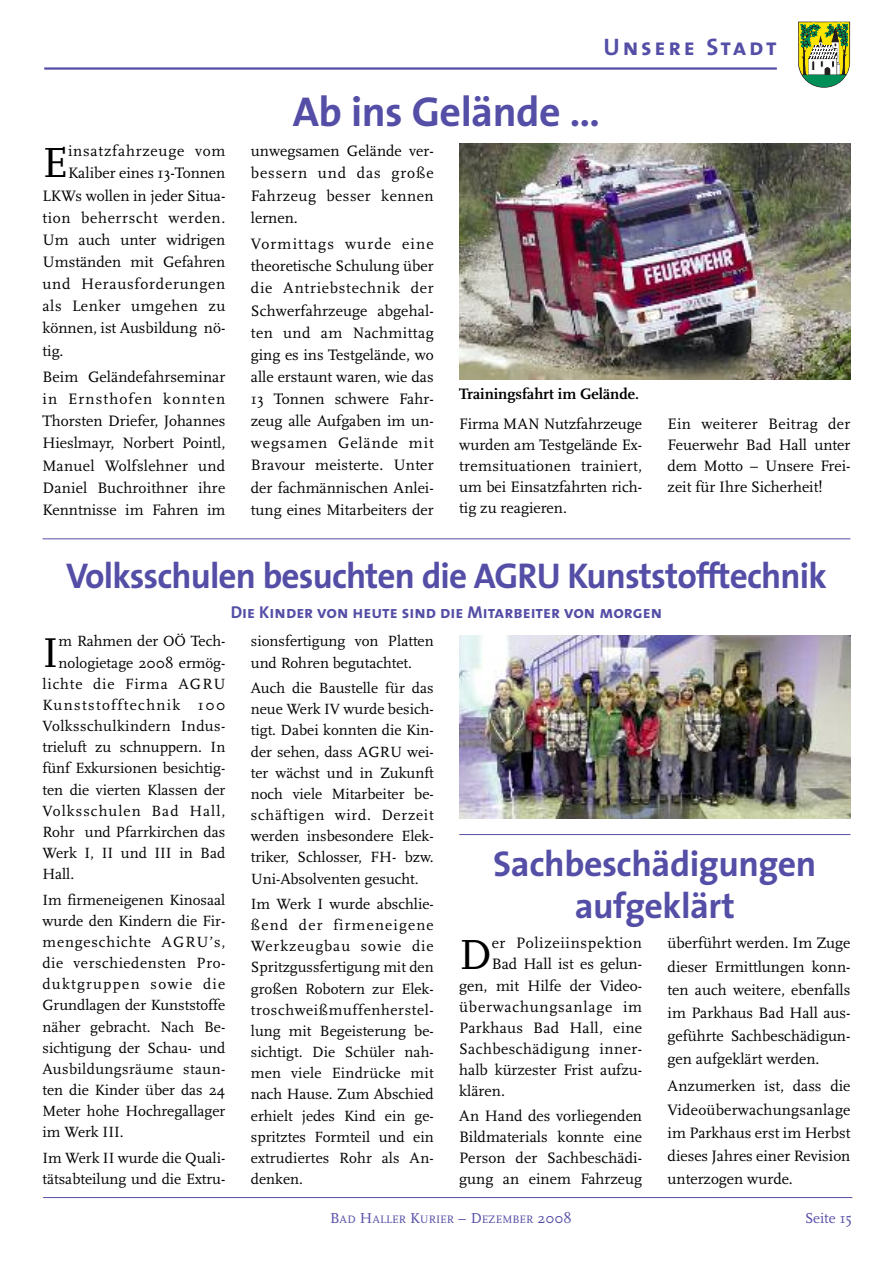
<style>
.page{position:relative;width:893px;height:1263px;background:#fff}
.page>*{position:absolute;margin:0;border:0;box-sizing:border-box;transform-origin:0 0}
.t1{font:43.95px "Scala";color:#000}
.t2{font:43.5px "Scala";color:#000}
.t3{font:700 42px "The Sans";letter-spacing:-.01em;color:#544ea6}
.t4{font:700 36px/42px "The Sans";letter-spacing:-.025em;color:#544ea6;text-align:center}
.t5{font:24px "The Sans Bold Caps";letter-spacing:.115em;color:#544ea6}
.t6{font:17.25px "The Sans Bold Caps";color:#544ea6}
.t7{font:15.75px/22.2px "Scala";color:#000;text-align:justify}
.t8{font:15.75px "Scala";letter-spacing:.05em;color:#000}
.t9{font:700 15.75px "Scala";color:#000}
.t10{font:15.75px "Scala";letter-spacing:.03em;color:#000}
.t11{font:15.75px "Scala";letter-spacing:.04em;color:#000}
.t12{font:15.75px "Scala";letter-spacing:.02em;color:#000}
.t13{font:15.75px "Scala";letter-spacing:.045em;color:#000}
.t14{font:15.75px "Scala";letter-spacing:.035em;color:#000}
.t15{font:15.45px/21.1px "Scala";color:#000;text-align:justify}
.t16{font:15.45px "Scala";letter-spacing:.025em;color:#000}
.t17{font:15.45px "Scala";letter-spacing:.09em;color:#000}
.t18{font:15.45px "Scala";letter-spacing:.07em;color:#000}
.t19{font:15.45px "Scala";letter-spacing:.055em;color:#000}
.t20{font:15px "Scala";color:#544ea6}
.t21{font:11.25px "Scala";color:#544ea6}
.s1{font-size:15px}
</style>
<div class="page">
<svg style="left:798px;top:22px;width:52px;height:66px"></svg>
<hr style="left:43px;top:1197px;width:809px;height:1px;background:#544ea6">
<hr style="left:44px;top:67px;width:733px;height:3px;background:#544ea6">
<img style="left:459px;top:144px;width:391px;height:236px">
<img style="left:459px;top:636px;width:391px;height:182px">
<hr style="left:459px;top:834px;width:391px;height:1px;background:#544ea6">
<hr style="left:43px;top:538px;width:807px;height:1px;background:#544ea6">
<h3 class="t5" style="left:603px;top:38px;width:175px">Unsere Stadt</h3>
<h1 class="t1" style="left:43px;top:136px;width:27px">E</h1>
<p class="t8" style="left:68px;top:142px;width:159px">insatzfahrzeuge vom</p>
<p class="t7" style="left:68px;top:162px;width:159px">Kaliber eines 13-Tonnen</p>
<p class="t7" style="left:43px;top:184px;width:184px">LKWs wollen in jeder Situa-</p>
<p class="t11" style="left:43px;top:208px;width:184px">tion beherrscht werden.</p>
<p class="t7" style="left:43px;top:228px;width:184px">Um auch unter widrigen</p>
<p class="t7" style="left:43px;top:250px;width:184px">Umständen mit Gefahren</p>
<p class="t8" style="left:43px;top:274px;width:184px">und Herausforderungen</p>
<p class="t14" style="left:43px;top:297px;width:184px">als Lenker umgehen zu</p>
<p class="t7" style="left:43px;top:317px;width:184px">können, ist Ausbildung nö-</p>
<p class="t7" style="left:43px;top:339px;width:23px">tig.</p>
<p class="t7" style="left:43px;top:365px;width:184px">Beim Geländefahrseminar in Ernsthofen konnten Thorsten Driefer, Johannes Hieslmayr, Norbert Pointl, Manuel Wolfslehner und Daniel Buchroithner ihre Kenntnisse im Fahren im</p>
<h3 class="t3" style="left:293px;top:95px;width:309px">Ab ins Gelände …</h3>
<p class="t7" style="left:251px;top:140px;width:184px">unwegsamen Gelände ver&shy;bessern und das große Fahrzeug besser kennen lernen.</p>
<p class="t7" style="left:251px;top:233px;width:184px">Vormittags wurde eine theoretische Schulung über die Antriebstechnik der Schwerfahrzeuge abgehal&shy;ten und am Nachmittag ging es ins Testgelände, wo alle erstaunt waren, wie das 13 Tonnen schwere Fahr&shy;zeug alle Aufgaben im un&shy;wegsamen Gelände mit Bravour meisterte. Unter der fachmännischen Anlei&shy;tung eines Mitarbeiters der</p>
<p class="t9" style="left:459px;top:385px;width:181px">Trainingsfahrt im Gelände.</p>
<p class="t7" style="left:459px;top:413px;width:184px;line-height:21px">Firma MAN Nutzfahrzeuge wurden am Testgelände Ex&shy;tremsituationen trainiert, um bei Einsatzfahrten rich&shy;tig zu reagieren.</p>
<p class="t7" style="left:668px;top:413px;width:184px;line-height:21px">Ein weiterer Beitrag der Feuerwehr Bad Hall unter dem Motto – Unsere Frei&shy;zeit für Ihre Sicherheit!</p>
<h3 class="t4" style="left:66px;top:558px;width:762px">Volksschulen besuchten die AGRU Kunststofftechnik</h3>
<p class="t6" style="left:231px;top:606px;width:433px">Die Kinder von heute sind die Mitarbeiter von morgen</p>
<h2 class="t2" style="left:43px;top:627px;width:18px">I</h2>
<p class="t15" style="left:59px;top:630px;width:168px">m Rahmen der OÖ Tech-</p>
<p class="t15" style="left:59px;top:652px;width:168px">nologietage 2008 ermög-</p>
<p class="t19" style="left:43px;top:674px;width:184px">lichte die Firma AGRU</p>
<p class="t17" style="left:43px;top:695px;width:184px">Kunststofftechnik 100</p>
<p class="t16" style="left:43px;top:717px;width:184px">Volksschulkindern Indus-</p>
<p class="t15" style="left:43px;top:736px;width:184px">trieluft zu schnuppern. In</p>
<p class="t15" style="left:43px;top:757px;width:184px">fünf Exkursionen besichtig-</p>
<p class="t15" style="left:43px;top:779px;width:184px">ten die vierten Klassen der</p>
<p class="t18" style="left:43px;top:801px;width:184px">Volksschulen Bad Hall,</p>
<p class="t15" style="left:43px;top:821px;width:184px">Rohr und Pfarrkirchen das</p>
<p class="t15" style="left:43px;top:842px;width:184px">Werk I, II und III in Bad</p>
<p class="t15" style="left:43px;top:863px;width:33px">Hall.</p>
<p class="t15" style="left:43px;top:889px;width:184px">Im firmeneigenen Kinosaal wurde den Kindern die Fir&shy;mengeschichte AGRU’s, die verschiedensten Pro&shy;duktgruppen sowie die Grundlagen der Kunststoffe näher gebracht. Nach Be&shy;sichtigung der Schau- und Ausbildungsräume staun&shy;ten die Kinder über das 24<br>Meter hohe Hochregallager im Werk III.</p>
<p class="t15" style="left:43px;top:1147px;width:184px">Im Werk II wurde die Quali&shy;tätsabteilung und die Extru-</p>
<p class="t15" style="left:251px;top:630px;width:184px">sionsfertigung von Platten und Rohren begutachtet.</p>
<p class="t15" style="left:251px;top:677px;width:184px">Auch die Baustelle für das neue Werk IV wurde besich&shy;tigt. Dabei konnten die Kin&shy;der sehen, dass AGRU wei&shy;ter wächst und in Zukunft noch viele Mitarbeiter be&shy;schäftigen wird. Derzeit werden insbesondere Elek&shy;triker, Schlosser, FH- bzw.<br>Uni-Absolventen gesucht.</p>
<p class="t15" style="left:251px;top:893px;width:184px">Im Werk I wurde abschlie&shy;ßend der firmeneigene Werkzeugbau sowie die Spritzgussfertigung mit den großen Robotern zur Elek&shy;troschweißmuffenherstel&shy;lung mit Begeisterung be&shy;sichtigt. Die Schüler nah&shy;men viele Eindrücke mit nach Hause. Zum Abschied erhielt jedes Kind ein ge&shy;spritztes Formteil und ein extrudiertes Rohr als An&shy;denken.</p>
<h3 class="t4" style="left:493px;top:846px;width:325px">Sachbeschädigungen aufgeklärt</h3>
<h1 class="t1" style="left:459px;top:928px;width:34px">D</h1>
<p class="t13" style="left:492px;top:934px;width:152px">er Polizeiinspektion</p>
<p class="t7" style="left:492px;top:953px;width:152px">Bad Hall ist es gelun-</p>
<p class="t7" style="left:459px;top:974px;width:184px">gen, mit Hilfe der Video-</p>
<p class="t8" style="left:459px;top:997px;width:184px">überwachungsanlage im</p>
<p class="t12" style="left:459px;top:1018px;width:184px">Parkhaus Bad Hall, eine</p>
<p class="t10" style="left:459px;top:1039px;width:184px">Sachbeschädigung inner-</p>
<p class="t7" style="left:459px;top:1058px;width:184px">halb kürzester Frist aufzu-</p>
<p class="t7" style="left:459px;top:1079px;width:47px">klären.</p>
<p class="t7" style="left:459px;top:1105px;width:184px;line-height:21px">An Hand des vorliegenden Bildmaterials konnte eine Person der Sachbeschädi&shy;gung an einem Fahrzeug</p>
<p class="t7" style="left:668px;top:931px;width:184px;line-height:23.1px">überführt werden. Im Zuge dieser Ermittlungen konn&shy;ten auch weitere, ebenfalls im Parkhaus Bad Hall aus&shy;geführte Sachbeschädigun&shy;gen aufgeklärt werden.</p>
<p class="t7" style="left:668px;top:1074px;width:184px;line-height:23.1px">Anzumerken ist, dass die Videoüberwachungsanlage im Parkhaus erst im Herbst dieses Jahres einer Revision unterzogen wurde.</p>
<p class="t21" style="left:330px;top:1213px;width:243px"><span class="s1">B</span>AD <span class="s1">H</span>ALLER <span class="s1">K</span>URIER <span class="s1">– D</span>EZEMBER <span class="s1">2008</span></p>
<p class="t20" style="left:805px;top:1209px;width:49px">Seite 15</p>
</div>
